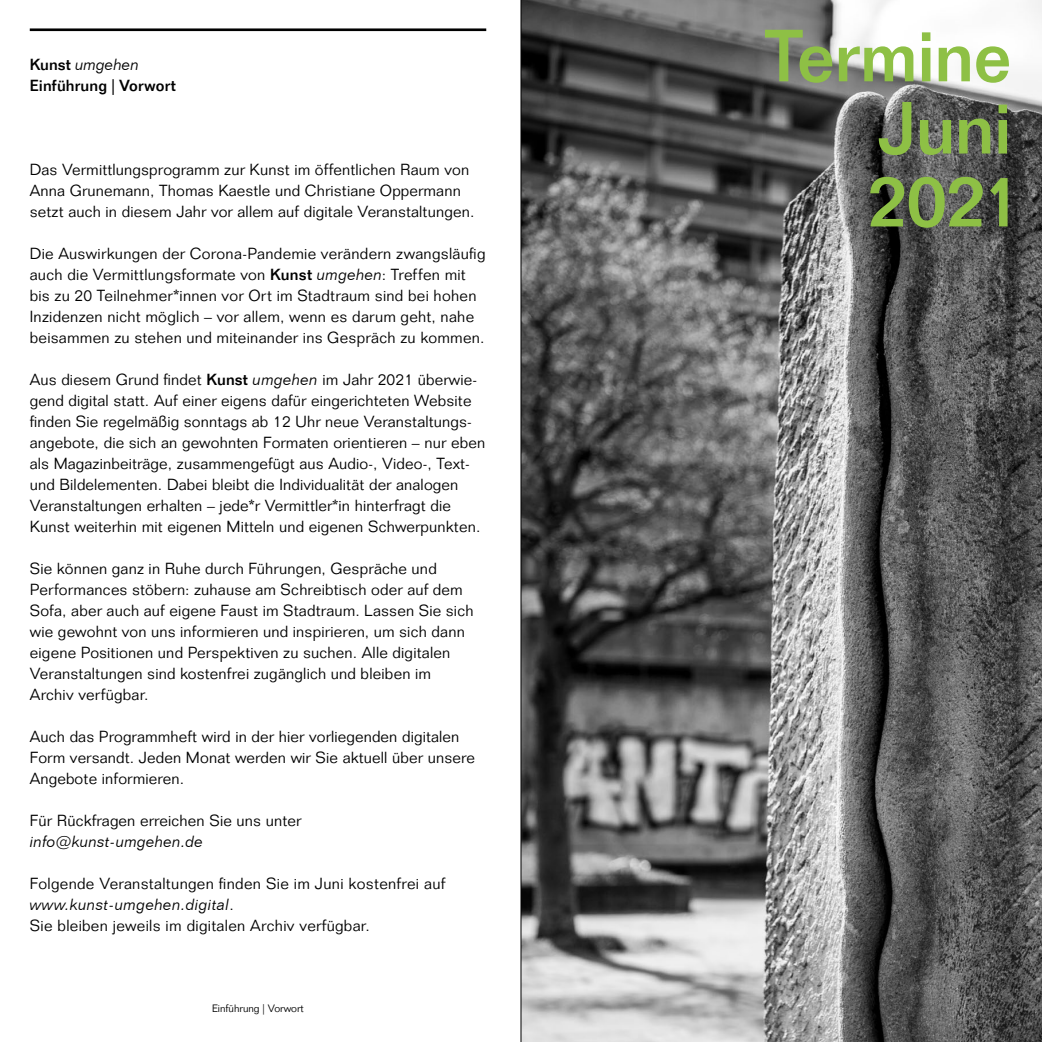
<style>
.page{position:relative;width:1042px;height:1042px;background:#fff}
.page>*{position:absolute;margin:0;border:0;box-sizing:border-box;transform-origin:0 0}
.t1{font:500 72.1px/72.1px "Folio Std";letter-spacing:-.015em;color:#8ec045;text-align:right}
.t2{font:300 15.75px/21px "Folio Std";letter-spacing:.01em;color:#000}
.t3{font:italic 300 15.75px "Folio BT";letter-spacing:.01em;color:#000}
.t4{font:500 15.75px "Folio Std";letter-spacing:.01em;color:#000}
.t5{font:300 10.5px "Folio Std";color:#000}
.s1{font-family:"Folio Std";font-weight:500;font-style:normal}
.s2{font-weight:500}
.s3{font-family:"Folio BT";font-style:italic}
.s4{font-family:"Folio Std";font-style:normal}
</style>
<div class="page">
<img style="left:522px;top:0;width:520px;height:1042px">
<hr style="left:30px;top:28px;width:456px;height:3px;background:#000">
<hr style="left:521px;top:0;width:1px;height:1042px;background:#000">
<p class="t3" style="left:30px;top:55px;width:111px"><span class="s1">Kunst</span> umgehen</p>
<p class="t4" style="left:30px;top:76px;width:148px">Einführung | Vorwort</p>
<p class="t2" style="left:30px;top:159px;width:446px">Das Vermittlungsprogramm zur Kunst im öffentlichen Raum von<br>Anna Grunemann, Thomas Kaestle und Christiane Oppermann setzt auch in diesem Jahr vor allem auf digitale Veranstaltungen.</p>
<p class="t2" style="left:30px;top:243px;width:457px">Die Auswirkungen der Corona-Pandemie verändern zwangsläufig auch die Vermittlungsformate von <span class="s2">Kunst</span> <span class="s3">umgehen</span>: Treffen mit bis zu 20 Teilnehmer*innen vor Ort im Stadtraum sind bei hohen Inzidenzen nicht möglich – vor allem, wenn es darum geht, nahe beisammen zu stehen und miteinander ins Gespräch zu kommen.</p>
<p class="t2" style="left:30px;top:369px;width:457px">Aus diesem Grund findet <span class="s2">Kunst</span> <span class="s3">umgehen</span> im Jahr 2021 überwie&shy;gend digital statt. Auf einer eigens dafür eingerichteten Website finden Sie regelmäßig sonntags ab 12 Uhr neue Veranstaltungs&shy;angebote, die sich an gewohnten Formaten orientieren – nur eben als Magazinbeiträge, zusammengefügt aus Audio-, Video-, Text&shy;und Bildelementen. Dabei bleibt die Individualität der analogen Veranstaltungen erhalten – jede*r Vermittler*in hinterfragt die Kunst weiterhin mit eigenen Mitteln und eigenen Schwerpunkten.</p>
<p class="t2" style="left:30px;top:558px;width:445px">Sie können ganz in Ruhe durch Führungen, Gespräche und Performances stöbern: zuhause am Schreibtisch oder auf dem Sofa, aber auch auf eigene Faust im Stadtraum. Lassen Sie sich wie gewohnt von uns informieren und inspirieren, um sich dann eigene Positionen und Perspektiven zu suchen. Alle digitalen Veranstaltungen sind kostenfrei zugänglich und bleiben im Archiv verfügbar.</p>
<p class="t2" style="left:30px;top:726px;width:447px">Auch das Programmheft wird in der hier vorliegenden digitalen<br>Form versandt. Jeden Monat werden wir Sie aktuell über unsere<br>Angebote informieren.</p>
<p class="t2" style="left:30px;top:810px;width:273px">Für Rückfragen erreichen Sie uns unter</p>
<p class="t3" style="left:30px;top:832px;width:175px">info@kunst-umgehen.de</p>
<p class="t2" style="left:30px;top:873px;width:417px">Folgende Veranstaltungen finden Sie im Juni kostenfrei auf</p>
<p class="t3" style="left:30px;top:895px;width:206px">www.kunst-umgehen.digital<span class="s4">.</span></p>
<p class="t2" style="left:30px;top:915px;width:341px">Sie bleiben jeweils im digitalen Archiv verfügbar.</p>
<p class="t5" style="left:212px;top:1002px;width:93px">Einführung | Vorwort</p>
<h1 class="t1" style="left:765px;top:20px;width:249px">Termine<br>Juni</h1>
<h1 class="t1" style="left:867px;top:165px;width:156px">2021</h1>
</div>
